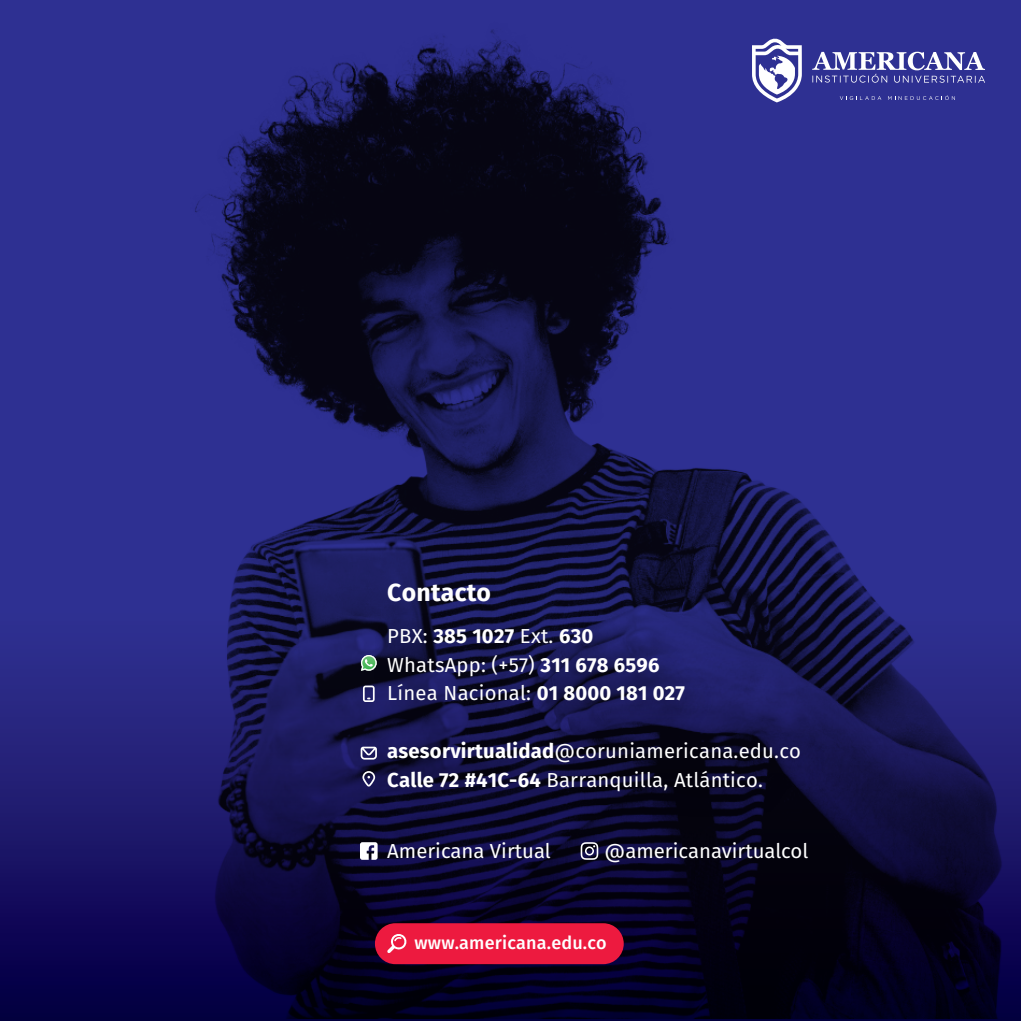
<style>
.page{position:relative;width:1021px;height:1021px;background:#fff}
.page>*{position:absolute;margin:0;border:0;box-sizing:border-box;transform-origin:0 0}
.t1{font:700 24.75px "Fira Sans";letter-spacing:.01em;color:#fff}
.t2{font:20.25px/28.8px "Fira Sans";letter-spacing:.01em;color:#fff}
.t3{font:500 18px "Fira Sans";letter-spacing:.01em;color:#fff}
.s1{font-weight:700}
</style>
<div class="page">
<img style="left:0;top:0;width:1020px;height:1018px">
<svg style="left:812px;top:52px;width:173px;height:31px;background:#696bb1"></svg>
<svg style="left:752px;top:38px;width:49px;height:64px"></svg>
<svg style="left:839px;top:96px;width:42px;height:4px"></svg>
<svg style="left:888px;top:95px;width:67px;height:5px"></svg>
<img style="left:359px;top:597px;width:567px;height:237px">
<svg style="left:361px;top:655px;width:16px;height:16px"></svg>
<div style="left:375px;top:923px;width:248px;height:41px;background:#ed1a3f;border-radius:20px"></div>
<svg style="left:387px;top:934px;width:20px;height:19px"></svg>
<svg style="left:362px;top:771px;width:13px;height:15px"></svg>
<svg style="left:360px;top:746px;width:17px;height:13px"></svg>
<svg style="left:363px;top:685px;width:11px;height:17px"></svg>
<svg style="left:360px;top:842px;width:17px;height:17px"></svg>
<svg style="left:580px;top:842px;width:18px;height:17px"></svg>
<p class="t1" style="left:387px;top:572px;width:105px">Contacto</p>
<p class="t2" style="left:387px;top:620px;width:299px">PBX: <span class="s1">385 1027</span> Ext. <span class="s1">630<br></span>WhatsApp: (+57) <span class="s1">311 678 6596<br></span>Línea Nacional: <span class="s1">01 8000 181 027</span></p>
<p class="t2" style="left:387px;top:736px;width:415px"><span class="s1">asesorvirtualidad</span>@coruniamericana.edu.co<br><span class="s1">Calle 72 #41C-64</span> Barranquilla, Atlántico.</p>
<p class="t2" style="left:387px;top:835px;width:165px">Americana Virtual</p>
<p class="t2" style="left:604px;top:835px;width:205px">@americanavirtualcol</p>
<p class="t3" style="left:414px;top:927px;width:194px">www.americana.edu.co</p>
</div>
